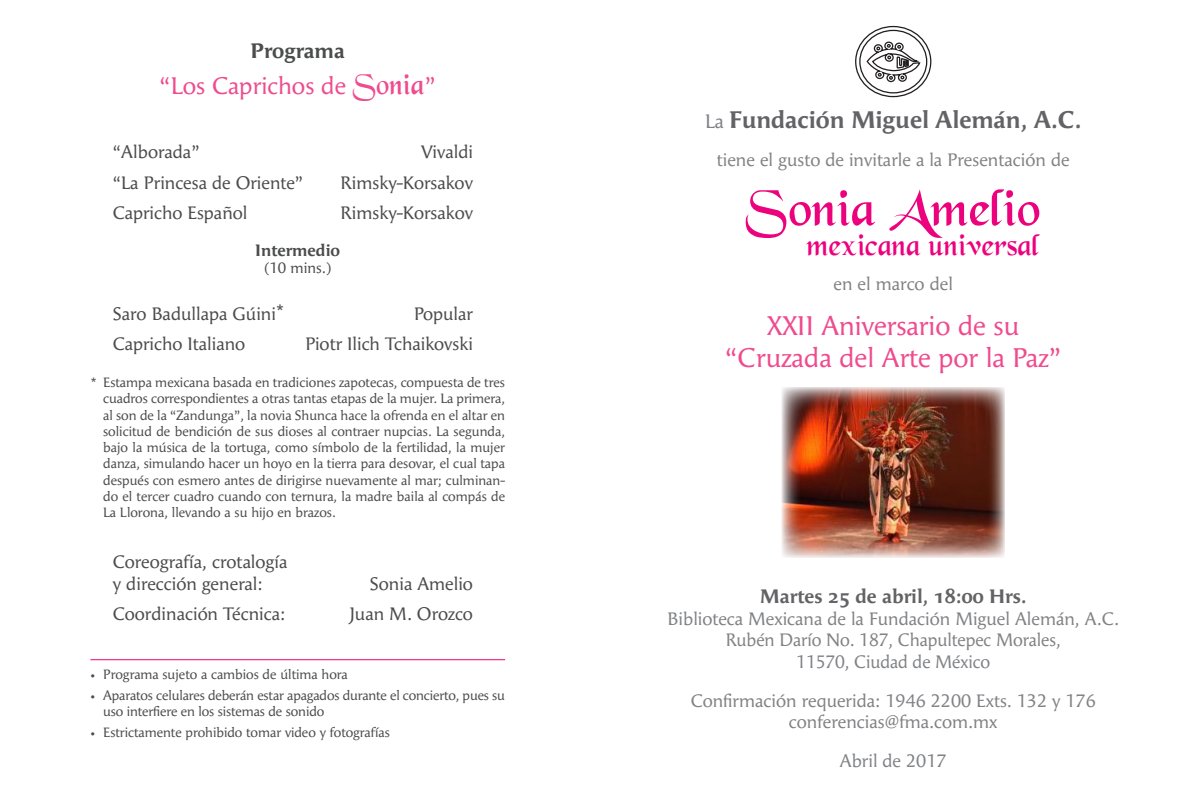
<style>
.page{position:relative;width:1191px;height:808px;background:#fff}
.page>*{position:absolute;margin:0;border:0;box-sizing:border-box;transform-origin:0 0}
.t1{font:54px "Black Chancery";color:#ed027e}
.t2{font:31.5px "Black Chancery";color:#ed027e}
.t3{font:27px/32.4px "Angie";color:#ef4b8e;text-align:center}
.t4{font:700 24px "Angie";letter-spacing:-.005em;color:#636366}
.t5{font:24px "Angie";color:#ef4b8e}
.t6{font:700 21px "Angie";color:#4b4c4d}
.t7{font:19.5px "Angie Bold OSF";color:#636366}
.t8{font:18px/21.6px "Angie";color:#808285;text-align:center}
.t9{font:18px/21.6px "Angie";color:#4b4c4d}
.t10{font:700 16.5px "Angie";color:#4b4c4d}
.t11{font:15px "Angie";color:#4b4c4d}
.t12{font:13.5px/16.2px "Angie";letter-spacing:-.01em;color:#4b4c4d;text-align:justify}
.s1{font-family:"Black Chancery";font-size:30px}
.s2{font-family:"Scala Sans LF"}
.s3{font-weight:400;font-size:19.5px;color:#808285}
</style>
<div class="page">
<svg style="left:855px;top:25px;width:77px;height:73px"></svg>
<img style="left:781px;top:387px;width:223px;height:171px">
<hr style="left:90px;top:659px;width:415px;height:1px;background:#ed027e">
<p class="t6" style="left:250px;top:40px;width:96px">Programa</p>
<p class="t5" style="left:160px;top:73px;width:278px">“Los Caprichos de <span class="s1">Sonia</span>”</p>
<p class="t9" style="left:113px;top:142px;width:88px">“Alborada”</p>
<p class="t9" style="left:421px;top:142px;width:53px">Vivaldi</p>
<p class="t9" style="left:113px;top:172px;width:192px">“La Princesa de Oriente”</p>
<p class="t9" style="left:340px;top:172px;width:134px">Rimsky-Korsakov</p>
<p class="t9" style="left:113px;top:202px;width:136px">Capricho Español</p>
<p class="t9" style="left:340px;top:202px;width:134px">Rimsky-Korsakov</p>
<p class="t10" style="left:255px;top:242px;width:86px">Intermedio</p>
<p class="t11" style="left:264px;top:260px;width:70px">(10 mins.)</p>
<p class="t9" style="left:113px;top:303px;width:173px">Saro Badullapa Gúini*</p>
<p class="t9" style="left:414px;top:303px;width:60px">Popular</p>
<p class="t9" style="left:113px;top:333px;width:134px">Capricho Italiano</p>
<p class="t9" style="left:305px;top:333px;width:169px">Piotr Ilich Tchaikovski</p>
<p class="t12" style="left:103px;top:375px;width:403px;text-indent:-13px">* Estampa mexicana basada en tradiciones zapotecas, compuesta de tres cuadros correspondientes a otras tantas etapas de la mujer. La primera, al son de la “Zandunga”, la novia Shunca hace la ofrenda en el altar en solicitud de bendición de sus dioses al contraer nupcias. La segunda, bajo la música de la tortuga, como símbolo de la fertilidad, la mujer danza, simulando hacer un hoyo en la tierra para desovar, el cual tapa después con esmero antes de dirigirse nuevamente al mar; culminan&shy;do el tercer cuadro cuando con ternura, la madre baila al compás de La Llorona, llevando a su hijo en brazos.</p>
<p class="t9" style="left:113px;top:552px;width:176px">Coreografía, crotalogía y dirección general:</p>
<p class="t9" style="left:370px;top:573px;width:105px">Sonia Amelio</p>
<p class="t9" style="left:113px;top:603px;width:174px">Coordinación Técnica:</p>
<p class="t9" style="left:350px;top:603px;width:125px">Juan M. Orozco</p>
<p class="t12" style="left:90px;top:667px;width:259px"><span class="s2">•</span> Programa sujeto a cambios de última hora</p>
<p class="t12" style="left:103px;top:687px;width:403px;text-indent:-13px"><span class="s2">•</span> Aparatos celulares deberán estar apagados durante el concierto, pues su uso interfiere en los sistemas de sonido</p>
<p class="t12" style="left:90px;top:725px;width:301px"><span class="s2">•</span> Estrictamente prohibido tomar video y fotografías</p>
<p class="t4" style="left:705px;top:107px;width:378px"><span class="s3">La</span> Fundación Miguel Alemán, A.C.</p>
<p class="t8" style="left:717px;top:149px;width:354px">tiene el gusto de invitarle a la Presentación de</p>
<p class="t1" style="left:745px;top:180px;width:297px">Sonia Amelio</p>
<p class="t2" style="left:807px;top:229px;width:233px">mexicana universal</p>
<p class="t8" style="left:833px;top:273px;width:121px">en el marco del</p>
<p class="t3" style="left:725px;top:310px;width:338px">XXII Aniversario de su “Cruzada del Arte por la Paz”</p>
<p class="t7" style="left:760px;top:586px;width:268px">Martes 25 de abril, 18:00 Hrs.</p>
<p class="t8" style="left:667px;top:608px;width:453px">Biblioteca Mexicana de la Fundación Miguel Alemán, A.C.</p>
<p class="t8" style="left:725px;top:630px;width:336px">Rubén Darío No. 187, Chapultepec Morales,<br>11570, Ciudad de México</p>
<p class="t8" style="left:690px;top:690px;width:406px">Confirmación requerida: 1946 2200 Exts. 132 y 176</p>
<p class="t8" style="left:789px;top:712px;width:210px">conferencias@fma.com.mx</p>
<p class="t8" style="left:840px;top:750px;width:108px">Abril de 2017</p>
</div>
